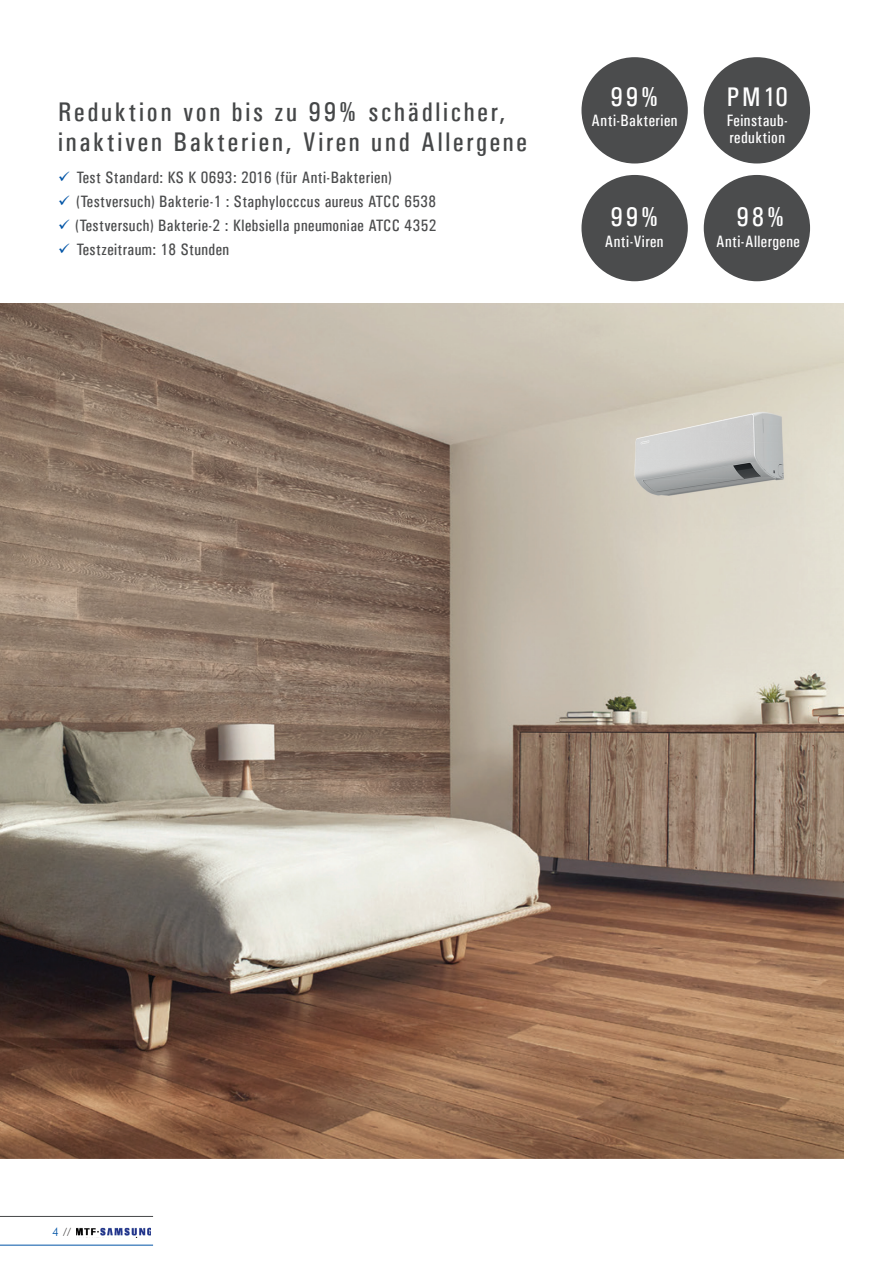
<style>
.page{position:relative;width:893px;height:1263px;background:#fff}
.page>*{position:absolute;margin:0;border:0;box-sizing:border-box;transform-origin:0 0}
.t1{font:27px/30px "Univers Condensed";letter-spacing:.1em;color:#454748}
.t2{font:27px "Univers Condensed";letter-spacing:.1em;color:#fff}
.t3{font:16.5px "Univers Condensed";letter-spacing:.025em;color:#4b4c4d}
.t4{font:16.5px/16.5px "Univers Condensed";letter-spacing:.025em;color:#fff}
.t5{font:300 9.75px "Futura BT";color:#231f20}
.s1{color:#0154a6}
.s2{font-size:12px;color:#0154a6}
</style>
<div class="page">
<img style="left:0;top:303px;width:844px;height:856px">
<hr style="left:0;top:1216px;width:153px;height:1px;background:#454748">
<hr style="left:0;top:1245px;width:153px;height:1px;background:#0154a6">
<img style="left:76px;top:1228px;width:75px;height:9px">
<div style="left:581px;top:57px;width:107px;height:106px;background:#4b4c4d;border-radius:50%"></div>
<div style="left:704px;top:57px;width:106px;height:106px;background:#4b4c4d;border-radius:50%"></div>
<div style="left:581px;top:175px;width:107px;height:106px;background:#4b4c4d;border-radius:50%"></div>
<div style="left:704px;top:175px;width:106px;height:106px;background:#4b4c4d;border-radius:50%"></div>
<h1 class="t1" style="left:58px;top:96px;width:470px">Reduktion von bis zu 99% schädlicher, inaktiven Bakterien, Viren und Allergene</h1>
<p class="t3" style="left:58px;top:167px;width:335px"><span class="s1">✓</span> Test Standard: KS K 0693: 2016 (für Anti-Bakterien)</p>
<p class="t3" style="left:58px;top:191px;width:380px"><span class="s1">✓</span> (Testversuch) Bakterie-1 : Staphylocccus aureus ATCC 6538</p>
<p class="t3" style="left:58px;top:215px;width:380px"><span class="s1">✓</span> (Testversuch) Bakterie-2 : Klebsiella pneumoniae ATCC 4352</p>
<p class="t3" style="left:58px;top:239px;width:173px"><span class="s1">✓</span> Testzeitraum: 18 Stunden</p>
<h1 class="t2" style="left:610px;top:80px;width:50px">99%</h1>
<p class="t4" style="left:592px;top:113px;width:87px">Anti-Bakterien</p>
<h1 class="t2" style="left:610px;top:201px;width:50px">99%</h1>
<p class="t4" style="left:605px;top:233px;width:60px">Anti-Viren</p>
<h1 class="t2" style="left:727px;top:80px;width:63px">PM10</h1>
<p class="t4" style="left:727px;top:112px;width:63px">Feinstaub&shy;reduktion</p>
<h1 class="t2" style="left:736px;top:201px;width:50px">98%</h1>
<p class="t4" style="left:716px;top:233px;width:85px">Anti-Allergene</p>
<p class="t5" style="left:52px;top:1225px;width:21px"><span class="s2">4</span> //</p>
</div>
